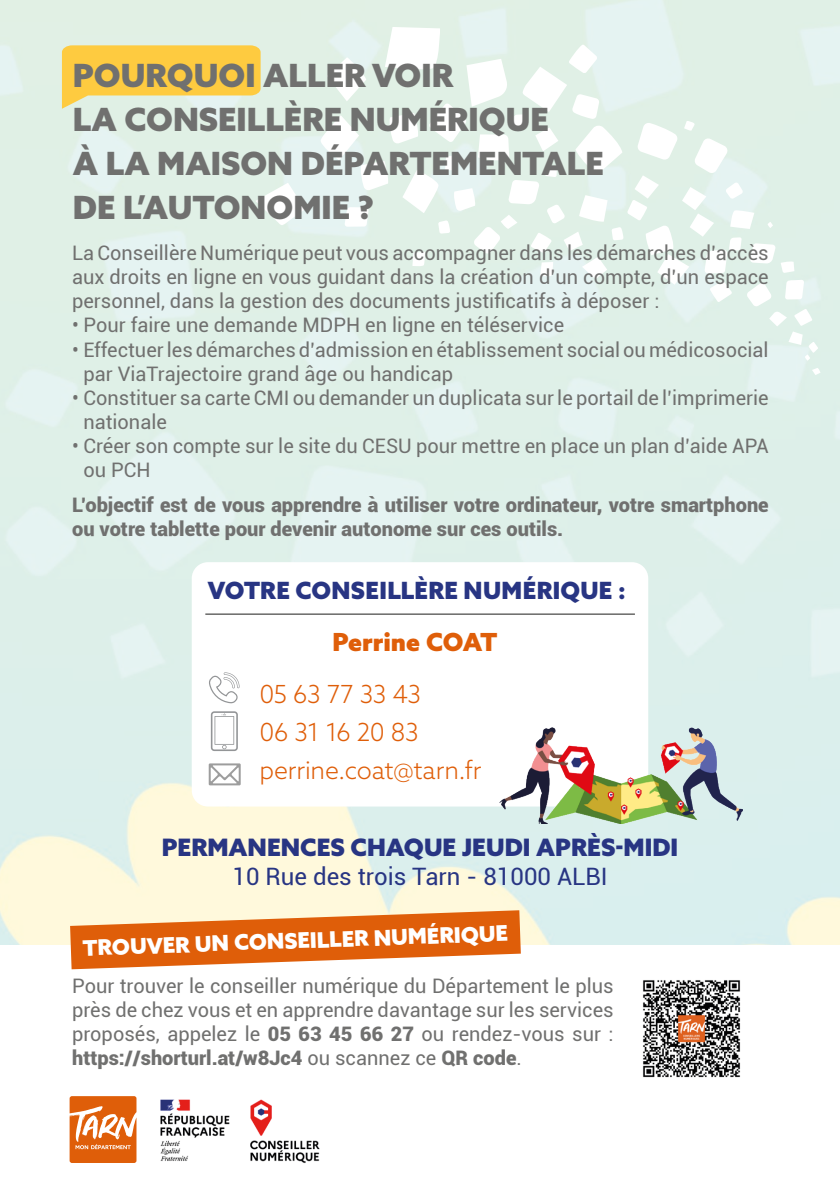
<style>
.page{position:relative;width:840px;height:1191px;background:#fff}
.page>*{position:absolute;margin:0;border:0;box-sizing:border-box;transform-origin:0 0}
.t1{font:900 32px/44px "Azo Sans";color:#70706f}
.courant{font:300 25px "Azo Sans";letter-spacing:-.01em;color:#df5e09}
.courant-2{font:900 25px "Azo Sans";letter-spacing:-.005em;color:#df5e09}
.t2{font:900 24px "Azo Sans";color:#283583}
.t3{font:24px "Roboto";color:#283583}
.courant-3{font:900 23.8px "Azo Sans";letter-spacing:.015em;color:#283583}
.t4{font:900 21.6px "Azo Sans";color:#fff}
.t5{font:20px/24px "Roboto";color:#70706f}
.t6{font:900 20px/24px "Roboto";color:#70706f}
.s1{font-weight:900}
</style>
<div class="page">
<img style="left:0;top:0;width:839px;height:944px">
<svg style="left:255px;top:183px;width:50px;height:44px"></svg>
<svg style="left:811px;top:368px;width:9px;height:7px"></svg>
<svg style="left:319px;top:27px;width:498px;height:334px;background:#e5f2eb"></svg>
<svg style="left:70px;top:910px;width:450px;height:59px;background:#e78846"></svg>
<img style="left:643px;top:980px;width:98px;height:98px">
<img style="left:160px;top:1099px;width:160px;height:64px">
<svg style="left:70px;top:1096px;width:66px;height:67px;background:#e5803e"></svg>
<svg style="left:62px;top:45px;width:198px;height:64px;background:#f8d262"></svg>
<div style="left:192px;top:562px;width:456px;height:244px;background:#fff;border-radius:16px"></div>
<svg style="left:208px;top:763px;width:32px;height:22px"></svg>
<svg style="left:209px;top:672px;width:30px;height:31px"></svg>
<svg style="left:211px;top:711px;width:27px;height:40px"></svg>
<hr style="left:205px;top:614px;width:429px;height:1px;background:#1d1d1b">
<img style="left:499px;top:727px;width:243px;height:96px">
<p class="t1" style="left:73px;top:52px;width:532px">POURQUOI ALLER VOIR<br>LA CONSEILLÈRE NUMÉRIQUE<br>À LA MAISON DÉPARTEMENTALE<br>DE L’AUTONOMIE ?</p>
<p class="t5" style="left:72px;top:241px;width:697px;text-align:justify">La Conseillère Numérique peut vous accompagner dans les démarches d’accès aux droits en ligne en vous guidant dans la création d’un compte, d’un espace personnel, dans la gestion des documents justificatifs à déposer :</p>
<p class="t5" style="left:72px;top:313px;width:493px">• Pour faire une demande MDPH en ligne en téléservice</p>
<p class="t5" style="left:83px;top:337px;width:686px;text-indent:-11px">• Effectuer les démarches d’admission en établissement social ou médicosocial par ViaTrajectoire grand âge ou handicap</p>
<p class="t5" style="left:83px;top:385px;width:686px;text-indent:-11px">• Constituer sa carte CMI ou demander un duplicata sur le portail de l’imprimerie nationale</p>
<p class="t5" style="left:83px;top:433px;width:686px;text-indent:-11px">• Créer son compte sur le site du CESU pour mettre en place un plan d’aide APA ou PCH</p>
<p class="t6" style="left:72px;top:492px;width:697px">L’objectif est de vous apprendre à utiliser votre ordinateur, votre smartphone ou votre tablette pour devenir autonome sur ces outils.</p>
<p class="courant-3" style="left:208px;top:574px;width:419px">VOTRE CONSEILLÈRE NUMÉRIQUE :</p>
<p class="courant-2" style="left:332px;top:625px;width:166px">Perrine COAT</p>
<p class="courant" style="left:259px;top:677px;width:163px">05 63 77 33 43</p>
<p class="courant" style="left:259px;top:715px;width:160px">06 31 16 20 83</p>
<p class="courant" style="left:259px;top:753px;width:223px">perrine.coat@tarn.fr</p>
<p class="t2" style="left:161px;top:831px;width:518px">PERMANENCES CHAQUE JEUDI APRÈS-MIDI</p>
<p class="t3" style="left:232px;top:859px;width:376px">10 Rue des trois Tarn - 81000 ALBI</p>
<p class="t4" style="left:82px;top:933px;width:427px;rotate:-2deg">TROUVER UN CONSEILLER NUMÉRIQUE</p>
<p class="t5" style="left:72px;top:973px;width:543px;text-align:justify">Pour trouver le conseiller numérique du Département le plus près de chez vous et en apprendre davantage sur les services proposés, appelez le <span class="s1">05 63 45 66 27</span> ou rendez-vous sur : <span class="s1">https://shorturl.at/w8Jc4</span> ou scannez ce <span class="s1">QR code</span>.</p>
</div>
